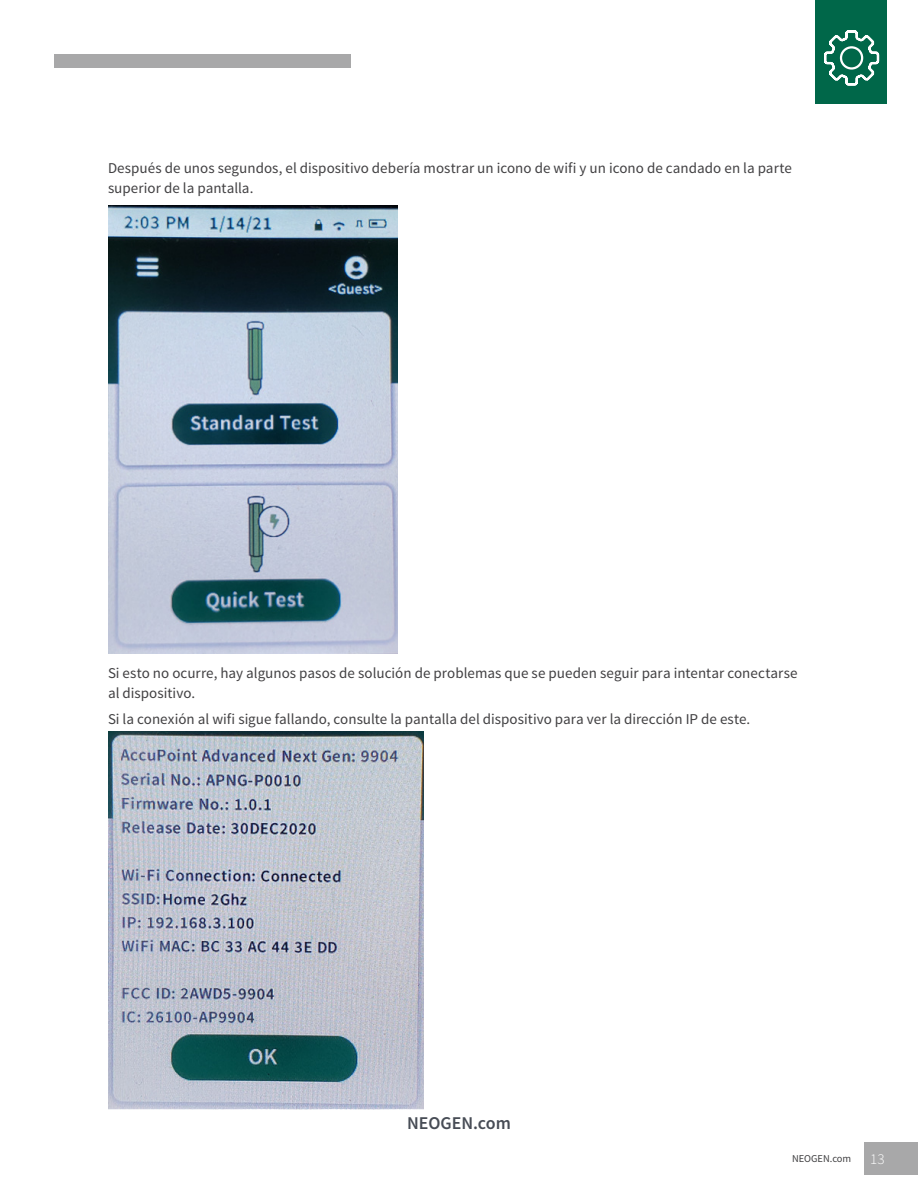
<style>
.page{position:relative;width:918px;height:1188px;background:#fff}
.page>*{position:absolute;margin:0;border:0;box-sizing:border-box;transform-origin:0 0}
.t1{font:600 18px "Source Sans Pro";color:#474c55}
.t2{font:15px/19.5px "Source Sans Pro";letter-spacing:.005em;color:#414042}
.t3{font:300 15px "Source Sans Pro";color:#fff}
.t4{font:10.5px "Source Sans Pro";color:#414042}
</style>
<div class="page">
<div style="left:815px;top:0;width:72px;height:104px;background:#006749"></div>
<div style="left:54px;top:54px;width:297px;height:14px;background:#a8a8a9"></div>
<svg style="left:824px;top:30px;width:56px;height:56px"></svg>
<div style="left:864px;top:1142px;width:54px;height:33px;background:#a8a8a9"></div>
<img style="left:108px;top:206px;width:289px;height:448px">
<img style="left:108px;top:732px;width:315px;height:377px">
<p class="t2" style="left:108px;top:159px;width:685px">Después de unos segundos, el dispositivo debería mostrar un icono de wifi y un icono de candado en la parte superior de la pantalla.</p>
<p class="t2" style="left:108px;top:664px;width:691px">Si esto no ocurre, hay algunos pasos de solución de problemas que se pueden seguir para intentar conectarse al dispositivo.</p>
<p class="t2" style="left:108px;top:709px;width:644px">Si la conexión al wifi sigue fallando, consulte la pantalla del dispositivo para ver la dirección IP de este.</p>
<p class="t1" style="left:407px;top:1111px;width:105px">NEOGEN.com</p>
<p class="t4" style="left:792px;top:1152px;width:61px">NEOGEN.com</p>
<p class="t3" style="left:870px;top:1150px;width:16px">13</p>
</div>
